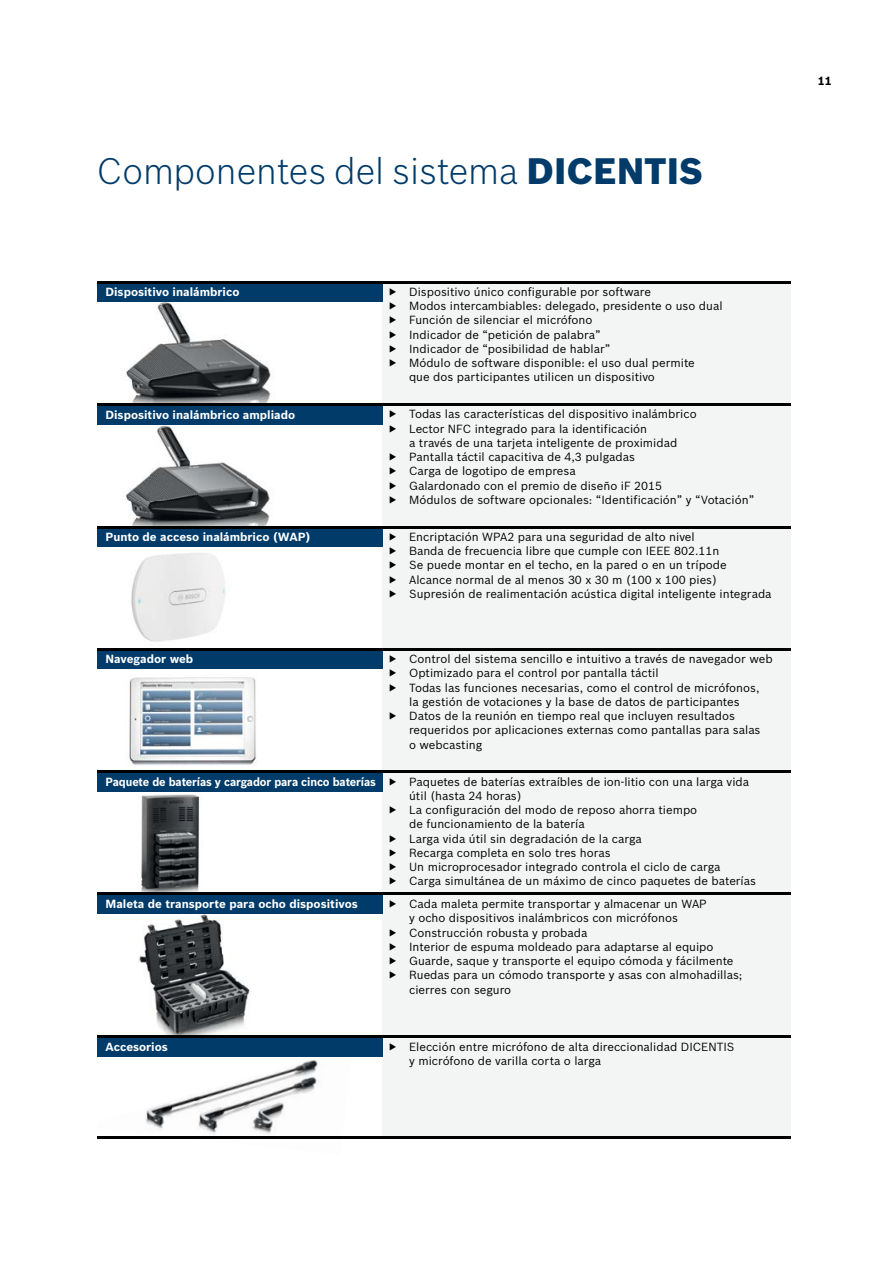
<style>
.page{position:relative;width:893px;height:1263px;background:#fff}
.page>*{position:absolute;margin:0;border:0;box-sizing:border-box;transform-origin:0 0}
.t1{font:300 36px "Bosch Sans";color:#003b6a}
.t2{font:11.55px/14.2px "Bosch Sans";color:#000}
.t3{font:700 11.55px "Bosch Sans";color:#fff}
.t4{font:700 11.55px "Bosch Sans";color:#fff;scale:.95 1}
.t5{font:700 11.55px "Bosch Sans";color:#000}
.s1{font-weight:900}
</style>
<div class="page">
<img style="left:97px;top:1060px;width:254px;height:79px">
<img style="left:139px;top:914px;width:111px;height:121px">
<img style="left:141px;top:794px;width:59px;height:98px">
<img style="left:131px;top:553px;width:95px;height:89px">
<img style="left:102px;top:301px;width:194px;height:103px">
<img style="left:125px;top:425px;width:146px;height:77px">
<img style="left:130px;top:502px;width:117px;height:24px">
<img style="left:247px;top:502px;width:23px;height:24px">
<img style="left:129px;top:677px;width:127px;height:88px">
<div style="left:383px;top:281px;width:408px;height:123px;background:#f3f4f4"></div>
<div style="left:383px;top:404px;width:408px;height:123px;background:#f3f4f4"></div>
<div style="left:383px;top:526px;width:408px;height:123px;background:#f3f4f4"></div>
<div style="left:383px;top:648px;width:408px;height:124px;background:#f3f4f4"></div>
<div style="left:383px;top:771px;width:408px;height:124px;background:#f3f4f4"></div>
<div style="left:383px;top:893px;width:408px;height:146px;background:#f3f4f4"></div>
<div style="left:383px;top:1036px;width:408px;height:102px;background:#f3f4f4"></div>
<div style="left:97px;top:281px;width:286px;height:20px;background:#003b6a"></div>
<div style="left:97px;top:404px;width:286px;height:21px;background:#003b6a"></div>
<div style="left:97px;top:526px;width:286px;height:21px;background:#003b6a"></div>
<div style="left:97px;top:648px;width:286px;height:21px;background:#003b6a"></div>
<div style="left:97px;top:771px;width:286px;height:21px;background:#003b6a"></div>
<div style="left:97px;top:893px;width:286px;height:21px;background:#003b6a"></div>
<div style="left:97px;top:1036px;width:286px;height:21px;background:#003b6a"></div>
<hr style="left:97px;top:1035px;width:694px;height:2px;background:#000">
<hr style="left:97px;top:1136px;width:694px;height:2px;background:#000">
<hr style="left:97px;top:892px;width:694px;height:2px;background:#000">
<hr style="left:97px;top:770px;width:694px;height:2px;background:#000">
<hr style="left:97px;top:648px;width:694px;height:3px;background:#000">
<hr style="left:97px;top:526px;width:694px;height:2px;background:#000">
<hr style="left:97px;top:404px;width:694px;height:2px;background:#000">
<hr style="left:97px;top:281px;width:694px;height:2px;background:#000">
<h1 class="t1" style="left:97px;top:146px;width:607px">Componentes del sistema <span class="s1">DICENTIS</span></h1>
<p class="t3" style="left:105px;top:283px;width:135px">Dispositivo inalámbrico</p>
<p class="t3" style="left:105px;top:406px;width:191px">Dispositivo inalámbrico ampliado</p>
<p class="t3" style="left:105px;top:528px;width:207px">Punto de acceso inalámbrico (WAP)</p>
<p class="t2" style="left:389px;top:284px;width:264px">▶ Dispositivo único configurable por software</p>
<p class="t2" style="left:389px;top:298px;width:335px">▶ Modos intercambiables: delegado, presidente o uso dual</p>
<p class="t2" style="left:389px;top:312px;width:205px">▶ Función de silenciar el micrófono</p>
<p class="t2" style="left:389px;top:326px;width:213px">▶ Indicador de “petición de palabra”</p>
<p class="t2" style="left:389px;top:341px;width:223px">▶ Indicador de “posibilidad de hablar”</p>
<p class="t2" style="left:389px;top:355px;width:308px">▶ Módulo de software disponible: el uso dual permite</p>
<p class="t2" style="left:409px;top:369px;width:247px">que dos participantes utilicen un dispositivo</p>
<p class="t2" style="left:389px;top:406px;width:309px">▶ Todas las características del dispositivo inalámbrico</p>
<p class="t2" style="left:389px;top:420px;width:260px">▶ Lector NFC integrado para la identificación</p>
<p class="t2" style="left:409px;top:435px;width:270px">a través de una tarjeta inteligente de proximidad</p>
<p class="t2" style="left:389px;top:449px;width:248px">▶ Pantalla táctil capacitiva de 4,3 pulgadas</p>
<p class="t2" style="left:389px;top:463px;width:188px">▶ Carga de logotipo de empresa</p>
<p class="t2" style="left:389px;top:477px;width:275px">▶ Galardonado con el premio de diseño iF 2015</p>
<p class="t2" style="left:389px;top:492px;width:367px">▶ Módulos de software opcionales: “Identificación” y “Votación”</p>
<p class="t2" style="left:389px;top:529px;width:384px">▶ Encriptación WPA2 para una seguridad de alto nivel<br>▶ Banda de frecuencia libre que cumple con IEEE 802.11n<br>▶ Se puede montar en el techo, en la pared o en un trípode<br>▶ Alcance normal de al menos 30 x 30 m (100 x 100 pies)<br>▶ Supresión de realimentación acústica digital inteligente integrada</p>
<p class="t3" style="left:105px;top:650px;width:89px">Navegador web</p>
<p class="t4" style="left:105px;top:773px;width:286px">Paquete de baterías y cargador para cinco baterías</p>
<p class="t3" style="left:105px;top:895px;width:254px">Maleta de transporte para ocho dispositivos</p>
<p class="t2" style="left:389px;top:651px;width:385px">▶ Control del sistema sencillo e intuitivo a través de navegador web</p>
<p class="t2" style="left:389px;top:665px;width:271px">▶ Optimizado para el control por pantalla táctil</p>
<p class="t2" style="left:389px;top:680px;width:372px">▶ Todas las funciones necesarias, como el control de micrófonos,</p>
<p class="t2" style="left:409px;top:694px;width:332px">la gestión de votaciones y la base de datos de participantes</p>
<p class="t2" style="left:389px;top:708px;width:348px">▶ Datos de la reunión en tiempo real que incluyen resultados</p>
<p class="t2" style="left:409px;top:722px;width:353px">requeridos por aplicaciones externas como pantallas para salas</p>
<p class="t2" style="left:409px;top:737px;width:75px">o webcasting</p>
<p class="t2" style="left:389px;top:773px;width:362px">▶ Paquetes de baterías extraíbles de ion-litio con una larga vida</p>
<p class="t2" style="left:409px;top:788px;width:114px">útil (hasta 24 horas)</p>
<p class="t2" style="left:389px;top:802px;width:310px">▶ La configuración del modo de reposo ahorra tiempo</p>
<p class="t2" style="left:409px;top:816px;width:177px">de funcionamiento de la batería</p>
<p class="t2" style="left:389px;top:831px;width:255px">▶ Larga vida útil sin degradación de la carga</p>
<p class="t2" style="left:389px;top:845px;width:224px">▶ Recarga completa en solo tres horas</p>
<p class="t2" style="left:389px;top:859px;width:333px">▶ Un microprocesador integrado controla el ciclo de carga</p>
<p class="t2" style="left:389px;top:873px;width:369px">▶ Carga simultánea de un máximo de cinco paquetes de baterías</p>
<p class="t2" style="left:389px;top:896px;width:320px">▶ Cada maleta permite transportar y almacenar un WAP</p>
<p class="t2" style="left:409px;top:910px;width:270px">y ocho dispositivos inalámbricos con micrófonos</p>
<p class="t2" style="left:389px;top:924px;width:200px">▶ Construcción robusta y probada</p>
<p class="t2" style="left:389px;top:939px;width:326px">▶ Interior de espuma moldeado para adaptarse al equipo</p>
<p class="t2" style="left:389px;top:953px;width:346px">▶ Guarde, saque y transporte el equipo cómoda y fácilmente</p>
<p class="t2" style="left:389px;top:967px;width:355px">▶ Ruedas para un cómodo transporte y asas con almohadillas;</p>
<p class="t2" style="left:409px;top:981px;width:104px">cierres con seguro</p>
<p class="t3" style="left:105px;top:1038px;width:64px">Accesorios</p>
<p class="t2" style="left:409px;top:1039px;width:327px;text-indent:-20px">▶ Elección entre micrófono de alta direccionalidad DICENTIS y micrófono de varilla corta o larga</p>
<p class="t5" style="left:818px;top:72px;width:15px">11</p>
</div>
